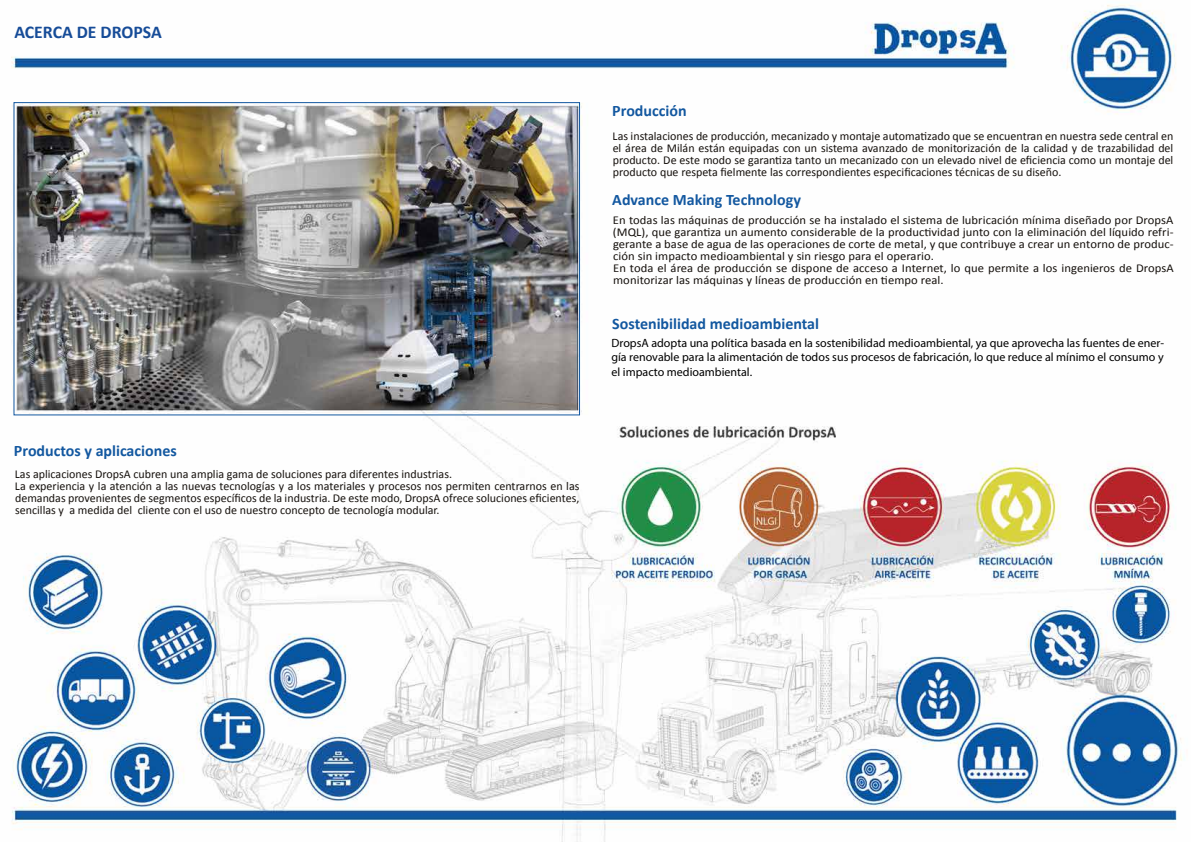
<style>
.page{position:relative;width:1191px;height:842px;background:#fff}
.page>*{position:absolute;margin:0;border:0;box-sizing:border-box;transform-origin:0 0}
.t1{font:700 18px "Calibri";color:#164c98}
.t2{font:700 16px "Calibri";color:#1358a0}
.t3{font:12px/12px "Calibri";color:#16110d}
.t4{font:12px/12px "Calibri";color:#16110d;scale:1.05 1}
.t5{font:12px/14.4px "Myriad Pro";color:#000;text-align:justify}
</style>
<div class="page">
<img style="left:11px;top:4px;width:1174px;height:838px">
<h1 class="t1" style="left:14px;top:21px;width:149px">ACERCA DE DROPSA</h1>
<h2 class="t2" style="left:14px;top:440px;width:164px">Productos y aplicaciones</h2>
<p class="t3" style="left:15px;top:468px;width:566px">Las aplicaciones DropsA cubren una amplia gama de soluciones para diferentes industrias.<br>La experiencia y la atención a las nuevas tecnologías y a los materiales y procesos nos permiten centrarnos en las demandas provenientes de segmentos específicos de la industria. De este modo, DropsA ofrece soluciones eficientes, sencillas y a medida del cliente con el uso de nuestro concepto de tecnología modular.</p>
<h2 class="t2" style="left:612px;top:101px;width:76px">Producción</h2>
<p class="t3" style="left:612px;top:129px;width:562px;text-align:justify">Las instalaciones de producción, mecanizado y montaje automatizado que se encuentran en nuestra sede central en el área de Milán están equipadas con un sistema avanzado de monitorización de la calidad y de trazabilidad del producto. De este modo se garantiza tanto un mecanizado con un elevado nivel de eficiencia como un montaje del producto que respeta fielmente las correspondientes especificaciones técnicas de su diseño.</p>
<p class="t4" style="left:613px;top:213px;width:535px">En todas las máquinas de producción se ha instalado el sistema de lubricación mínima diseñado por DropsA (MQL), que garantiza un aumento considerable de la productividad junto con la eliminación del líquido refri&shy;gerante a base de agua de las operaciones de corte de metal, y que contribuye a crear un entorno de produc&shy;ción sin impacto medioambiental y sin riesgo para el operario.<br>En toda el área de producción se dispone de acceso a Internet, lo que permite a los ingenieros de DropsA monitorizar las máquinas y líneas de producción en tiempo real.</p>
<h2 class="t2" style="left:612px;top:189px;width:190px">Advance Making Technology</h2>
<h2 class="t2" style="left:612px;top:313px;width:208px">Sostenibilidad medioambiental</h2>
<p class="t5" style="left:611px;top:335px;width:554px">DropsA adopta una política basada en la sostenibilidad medioambiental, ya que aprovecha las fuentes de ener&shy;gía renovable para la alimentación de todos sus procesos de fabricación, lo que reduce al mínimo el consumo y el impacto medioambiental.</p>
</div>
